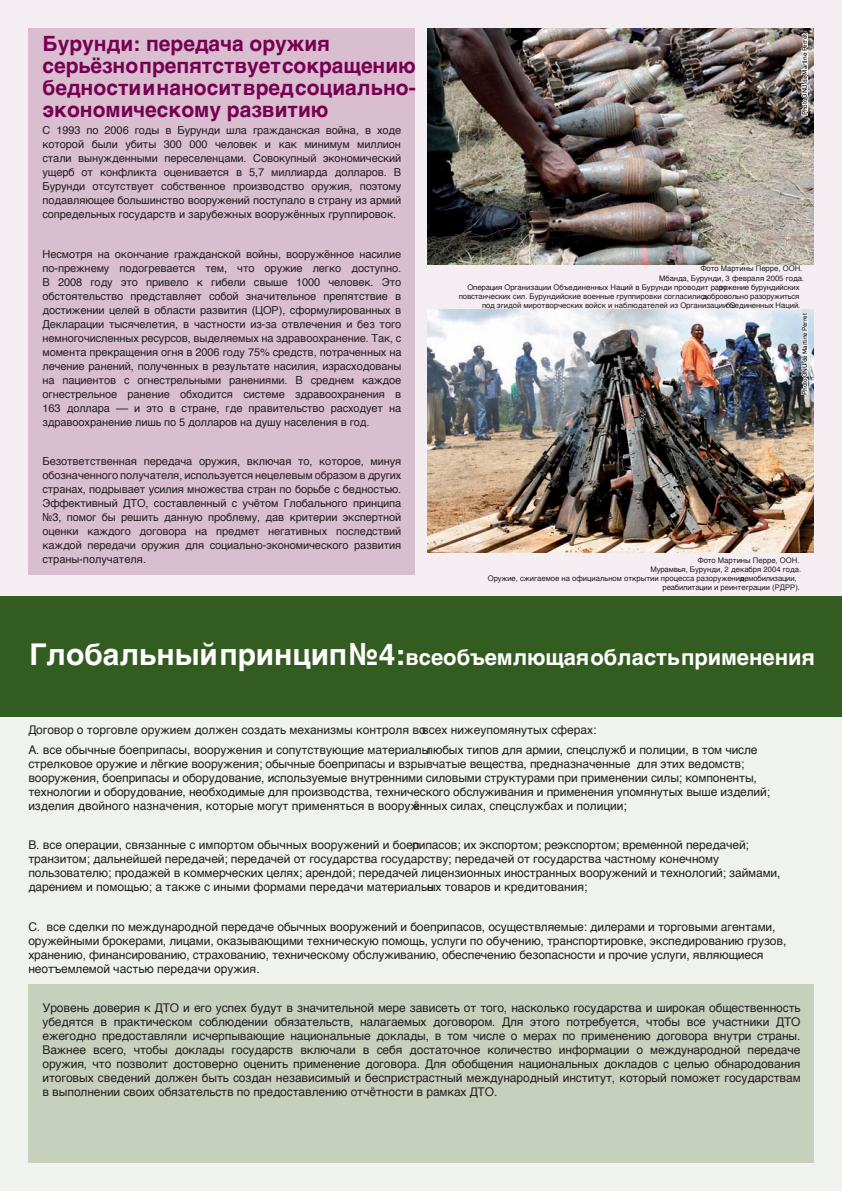
<style>
.page{position:relative;width:842px;height:1191px;background:#fff}
.page>*{position:absolute;margin:0;border:0;box-sizing:border-box;transform-origin:0 0}
.t1{font:700 22px "Helvetica";letter-spacing:-.005em;color:#fff}
.t2{font:700 21px/22px "Helvetica";color:#760051}
.t3{font:12px/14px "Helvetica";letter-spacing:-.01em;color:#231f20}
.t4{font:11px/14px "Helvetica";letter-spacing:-.01em;color:#231f20;text-align:justify}
.t5{font:7.7px/9.1px "Helvetica";color:#231f20}
.t6{font:7px "DIN Mittelschrift";letter-spacing:-.02em;color:#231f20}
.s1{font-size:30px}
</style>
<div class="page">
<div style="left:0;top:595px;width:841px;height:596px;background:#f0f2ed"></div>
<div style="left:0;top:595px;width:841px;height:122px;background:#335c21"></div>
<div style="left:0;top:1px;width:841px;height:594px;background:#f4edf2"></div>
<img style="left:427px;top:28px;width:387px;height:236px">
<img style="left:427px;top:309px;width:387px;height:244px">
<svg style="left:800px;top:33px;width:10px;height:83px"></svg>
<svg style="left:800px;top:312px;width:10px;height:84px"></svg>
<div style="left:28px;top:28px;width:387px;height:546px;background:#d9bed0"></div>
<div style="left:28px;top:984px;width:786px;height:178px;background:#c7cfbd"></div>
<h2 class="t2" style="left:43px;top:35px;width:375px">Бурунди: передача оружия серьёзнопрепятствуетсокращению бедностиинаноситвредсоциально&shy;экономическому развитию</h2>
<p class="t4" style="left:43px;top:124px;width:360px">С 1993 по 2006 годы в Бурунди шла гражданская война, в ходе которой были убиты 300 000 человек и как минимум миллион стали вынужденными переселенцами. Совокупный экономический ущерб от конфликта оценивается в 5,7 миллиарда долларов. В Бурунди отсутствует собственное производство оружия, поэтому подавляющее большинство вооружений поступало в страну из армий сопредельных государств и зарубежных вооружённых группировок.</p>
<p class="t4" style="left:43px;top:248px;width:360px">Несмотря на окончание гражданской войны, вооружённое насилие по-прежнему подогревается тем, что оружие легко доступно.<br>В 2008 году это привело к гибели свыше 1000 человек. Это обстоятельство представляет собой значительное препятствие в достижении целей в области развития (ЦОР), сформулированных в Декларации тысячелетия, в частности из-за отвлечения и без того немногочисленных ресурсов, выделяемых на здравоохранение. Так, с момента прекращения огня в 2006 году 75% средств, потраченных на лечение ранений, полученных в результате насилия, израсходованы на пациентов с огнестрельными ранениями. В среднем каждое огнестрельное ранение обходится системе здравоохранения в 163 доллара –– и это в стране, где правительство расходует на здравоохранение лишь по 5 долларов на душу населения в год.</p>
<p class="t4" style="left:43px;top:455px;width:360px">Безответственная передача оружия, включая то, которое, минуя обозначенного получателя, используется нецелевым образом в других странах, подрывает усилия множества стран по борьбе с бедностью.<br>Эффективный ДТО, составленный с учётом Глобального принципа №3, помог бы решить данную проблему, дав критерии экспертной оценки каждого договора на предмет негативных последствий каждой передачи оружия для социально-экономического развития страны-получателя.</p>
<p class="t6" style="left:800px;top:115px;width:83px;rotate:-90deg">Photo ONU de Martine Perret</p>
<p class="t5" style="left:701px;top:265px;width:103px">Фото Мартины Перре, ООН.</p>
<p class="t5" style="left:659px;top:274px;width:146px">Мбанда, Бурунди, 3 февраля 2005 года.</p>
<p class="t5" style="left:467px;top:283px;width:334px">Операция Организации Объединенных Наций в Бурунди проводит разоружение бурундийских</p>
<p class="t5" style="left:459px;top:292px;width:342px">повстанческих сил. Бурундийские военные группировки согласилисьдобровольно разоружиться</p>
<p class="t5" style="left:482px;top:301px;width:320px">под эгидой миротворческих войск и наблюдателей из Организациибъединенных Наций.</p>
<p class="t5" style="left:729px;top:301px;width:7px">О</p>
<p class="t6" style="left:801px;top:395px;width:83px;rotate:-90deg">Photo ONU de Martine Perret</p>
<p class="t5" style="left:698px;top:556px;width:103px">Фото Мартины Перре, ООН.</p>
<p class="t5" style="left:650px;top:565px;width:152px">Мурамвья, Бурунди, 2 декабря 2004 года.</p>
<p class="t5" style="left:488px;top:574px;width:310px">Оружие, сжигаемое на официальном открытии процесса разоружениядемобилизации,</p>
<p class="t5" style="left:662px;top:574px;width:139px;text-indent:82px">,<br>реабилитации и реинтеграции (РДРР).</p>
<h1 class="t1" style="left:29px;top:648px;width:787px"><span class="s1">Глобальныйпринцип№4:</span>всеобъемлющаяобластьприменения</h1>
<p class="t3" style="left:28px;top:721px;width:731px;line-height:19.7px">Договор о торговле оружием должен создать механизмы контроля вовсех нижеупомянутых сферах:<br>A. все обычные боеприпасы, вооружения и сопутствующие материалылюбых типов для армии, спецслужб и полиции, в том числе</p>
<p class="t3" style="left:28px;top:757px;width:743px">стрелковое оружие и лёгкие вооружения; обычные боеприпасы и взрывчатые вещества, предназначенные для этих ведомств; вооружения, боеприпасы и оборудование, используемые внутренними силовыми структурами при применении силы; компоненты, технологии и оборудование, необходимые для производства, технического обслуживания и применения упомянутых выше изделий; изделия двойного назначения, которые могут применяться в вооружённых силах, спецслужбах и полиции;</p>
<p class="t3" style="left:28px;top:839px;width:754px">B. все операции, связанные с импортом обычных вооружений и боеприпасов; их экспортом; реэкспортом; временной передачей; транзитом; дальнейшей передачей; передачей от государства государству; передачей от государства частному конечному пользователю; продажей в коммерческих целях; арендой; передачей лицензионных иностранных вооружений и технологий; займами, дарением и помощью; а также с иными формами передачи материальных товаров и кредитования;</p>
<p class="t3" style="left:28px;top:920px;width:759px">C. все сделки по международной передаче обычных вооружений и боеприпасов, осуществляемые: дилерами и торговыми агентами, оружейными брокерами, лицами, оказывающими техническую помощь, услуги по обучению, транспортировке, экспедированию грузов, хранению, финансированию, страхованию, техническому обслуживанию, обеспечению безопасности и прочие услуги, являющиеся неотъемлемой частью передачи оружия.</p>
<p class="t3" style="left:43px;top:1001px;width:760px;text-align:justify">Уровень доверия к ДТО и его успех будут в значительной мере зависеть от того, насколько государства и широкая общественность убедятся в практическом соблюдении обязательств, налагаемых договором. Для этого потребуется, чтобы все участники ДТО ежегодно предоставляли исчерпывающие национальные доклады, в том числе о мерах по применению договора внутри страны.<br>Важнее всего, чтобы доклады государств включали в себя достаточное количество информации о международной передаче оружия, что позволит достоверно оценить применение договора. Для обобщения национальных докладов с целью обнародования итоговых сведений должен быть создан независимый и беспристрастный международный институт, который поможет государствам в выполнении своих обязательств по предоставлению отчётности в рамках ДТО.</p>
</div>
